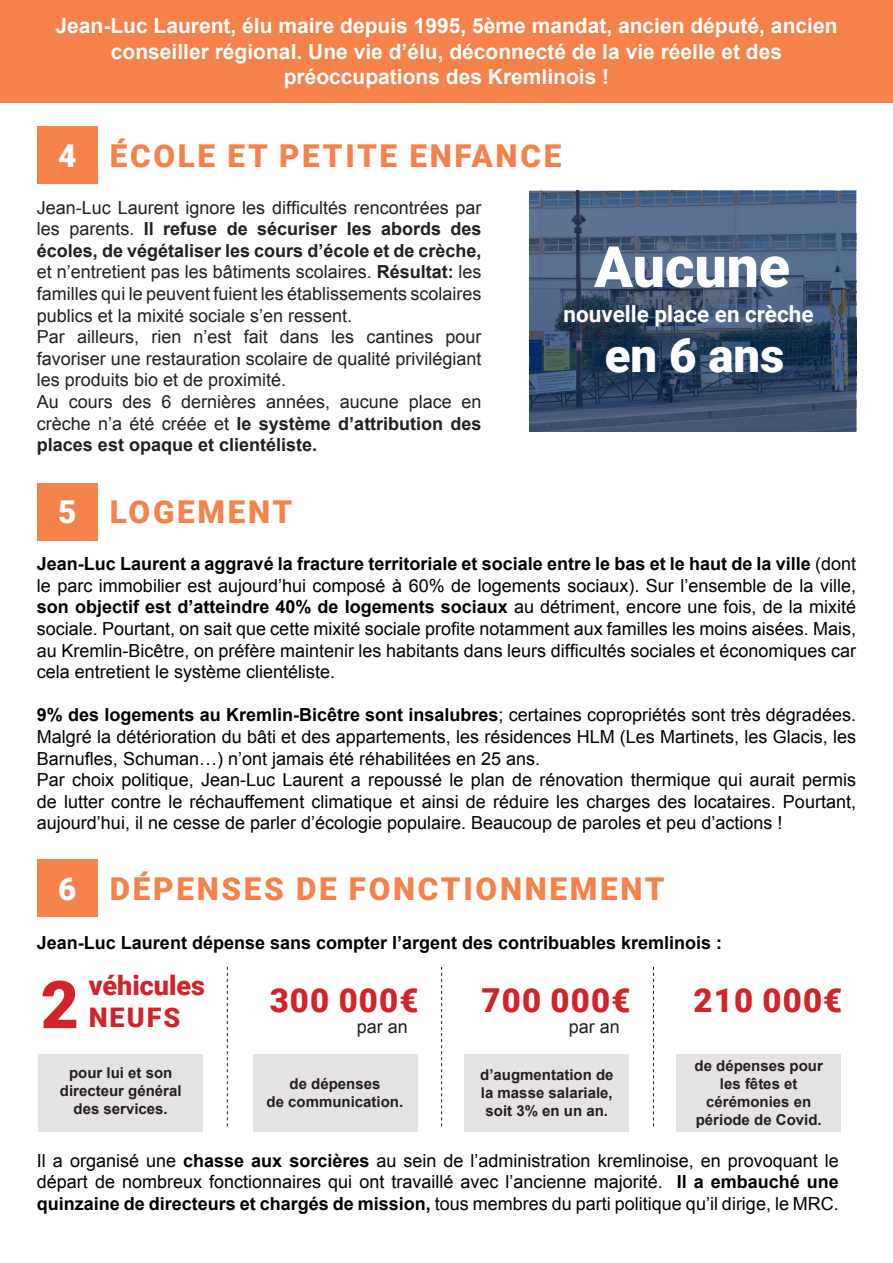
<style>
.page{position:relative;width:893px;height:1263px;background:#fff}
.page>*{position:absolute;margin:0;border:0;box-sizing:border-box;transform-origin:0 0}
.t1{font:900 66px "Roboto";color:#d1232a}
.t2{font:900 57px "Roboto";color:#fff}
.t3{font:900 47.4px "Roboto";color:#fff}
.t4{font:900 33px "Roboto";letter-spacing:.035em;color:#d1232a}
.t5{font:900 31.5px "Roboto";letter-spacing:.085em;color:#f5824a}
.t6{font:900 31.5px "Roboto";color:#fff}
.t7{font:900 27px "Roboto";color:#d1232a}
.t8{font:700 22.5px "Roboto";color:#fff}
.t9{font:700 21px/25.2px "Arial";color:#fff;text-align:center}
.t10{font:18px/21.6px "Arial";color:#000;text-align:justify}
.t11{font:18px/21.6px "Arial";color:#231f20;text-align:justify}
.t12{font:700 18px "Arial";color:#000}
.t13{font:700 15px/18px "Arial";color:#231f20;text-align:center}
.s1{font-weight:700}
</style>
<div class="page">
<div style="left:0;top:0;width:893px;height:102px;background:#f5824a"></div>
<div style="left:37px;top:126px;width:60px;height:58px;background:#f5824a"></div>
<div style="left:37px;top:483px;width:60px;height:57px;background:#f5824a"></div>
<svg style="left:529px;top:191px;width:327px;height:241px;background:#3d5473"></svg>
<div style="left:253px;top:1054px;width:164px;height:77px;background:#e5e2e3"></div>
<div style="left:465px;top:1054px;width:164px;height:77px;background:#e5e2e3"></div>
<div style="left:39px;top:1054px;width:164px;height:77px;background:#e5e2e3"></div>
<div style="left:677px;top:1054px;width:164px;height:77px;background:#e5e2e3"></div>
<div style="left:37px;top:859px;width:60px;height:58px;background:#f5824a"></div>
<svg style="left:441px;top:967px;width:1px;height:159px"></svg>
<svg style="left:653px;top:967px;width:1px;height:159px"></svg>
<svg style="left:227px;top:967px;width:1px;height:159px"></svg>
<p class="t9" style="left:55px;top:14px;width:783px">Jean-Luc Laurent, élu maire depuis 1995, 5ème mandat, ancien député, ancien conseiller régional. Une vie d’élu, déconnecté de la vie réelle et des</p>
<p class="t9" style="left:284px;top:65px;width:327px">préoccupations des Kremlinois !</p>
<p class="t6" style="left:58px;top:133px;width:20px">4</p>
<p class="t5" style="left:110px;top:133px;width:453px">ÉCOLE ET PETITE ENFANCE</p>
<p class="t11" style="left:37px;top:197px;width:446px">Jean-Luc Laurent ignore les difficultés rencontrées par les parents. <span class="s1">Il refuse de sécuriser les abords des écoles, de végétaliser les cours d’école et de crèche, </span>et n’entretient pas les bâtiments scolaires. <span class="s1">Résultat:</span> les familles qui le peuvent fuient les établissements scolaires publics et la mixité sociale s’en ressent.</p>
<p class="t11" style="left:37px;top:326px;width:446px">Par ailleurs, rien n’est fait dans les cantines pour favoriser une restauration scolaire de qualité privilégiant les produits bio et de proximité.</p>
<p class="t11" style="left:37px;top:391px;width:446px">Au cours des 6 dernières années, aucune place en crèche n’a été créée et <span class="s1">le système d’attribution des places est opaque et clientéliste.</span></p>
<p class="t6" style="left:58px;top:490px;width:20px">5</p>
<p class="t5" style="left:110px;top:490px;width:184px">LOGEMENT</p>
<p class="t2" style="left:594px;top:227px;width:197px">Aucune</p>
<p class="t8" style="left:564px;top:298px;width:251px">nouvelle place en crèche</p>
<p class="t3" style="left:605px;top:322px;width:181px">en 6 ans</p>
<p class="t10" style="left:37px;top:553px;width:821px"><span class="s1">Jean-Luc Laurent a aggravé la fracture territoriale et sociale entre le bas et le haut de la ville</span> (dont le parc immobilier est aujourd’hui composé à 60% de logements sociaux). Sur l’ensemble de la ville, <span class="s1">son objectif est d’atteindre 40% de logements sociaux</span> au détriment, encore une fois, de la mixité sociale. Pourtant, on sait que cette mixité sociale profite notamment aux familles les moins aisées. Mais, au Kremlin-Bicêtre, on préfère maintenir les habitants dans leurs difficultés sociales et économiques car cela entretient le système clientéliste.</p>
<p class="t10" style="left:37px;top:704px;width:821px"><span class="s1">9% des logements au Kremlin-Bicêtre sont insalubres</span>; certaines copropriétés sont très dégradées.<br>Malgré la détérioration du bâti et des appartements, les résidences HLM (Les Martinets, les Glacis, les Barnufles, Schuman…) n’ont jamais été réhabilitées en 25 ans.</p>
<p class="t10" style="left:37px;top:769px;width:821px">Par choix politique, Jean-Luc Laurent a repoussé le plan de rénovation thermique qui aurait permis de lutter contre le réchauffement climatique et ainsi de réduire les charges des locataires. Pourtant, aujourd’hui, il ne cesse de parler d’écologie populaire. Beaucoup de paroles et peu d’actions !</p>
<p class="t6" style="left:58px;top:867px;width:20px">6</p>
<p class="t5" style="left:110px;top:867px;width:556px">DÉPENSES DE FONCTIONNEMENT</p>
<p class="t12" style="left:37px;top:931px;width:687px">Jean-Luc Laurent dépense sans compter l’argent des contribuables kremlinois :</p>
<p class="t7" style="left:89px;top:966px;width:118px">véhicules</p>
<p class="t7" style="left:89px;top:999px;width:93px">NEUFS</p>
<p class="t1" style="left:41px;top:958px;width:40px">2</p>
<p class="t4" style="left:270px;top:977px;width:150px">300 000€</p>
<p class="t4" style="left:482px;top:977px;width:150px">700 000€</p>
<p class="t4" style="left:693px;top:977px;width:150px">210 000€</p>
<p class="t11" style="left:357px;top:1016px;width:53px">par an</p>
<p class="t11" style="left:569px;top:1016px;width:53px">par an</p>
<p class="t13" style="left:69px;top:1064px;width:105px">pour lui et son</p>
<p class="t13" style="left:60px;top:1082px;width:123px">directeur général des services.</p>
<p class="t13" style="left:290px;top:1075px;width:92px">de dépenses</p>
<p class="t13" style="left:267px;top:1093px;width:138px">de communication.</p>
<p class="t13" style="left:480px;top:1066px;width:135px">d’augmentation de la masse salariale, soit 3% en un an.</p>
<p class="t13" style="left:694px;top:1057px;width:130px">de dépenses pour les fêtes et</p>
<p class="t13" style="left:706px;top:1093px;width:107px">cérémonies en</p>
<p class="t13" style="left:696px;top:1111px;width:127px">période de Covid.</p>
<p class="t10" style="left:37px;top:1149px;width:803px">Il a organisé une <span class="s1">chasse aux sorcières</span> au sein de l’administration kremlinoise, en provoquant le départ de nombreux fonctionnaires qui ont travaillé avec l’ancienne majorité. <span class="s1">Il a embauché une quinzaine de directeurs et chargés de mission,</span> tous membres du parti politique qu’il dirige, le MRC.</p>
</div>
